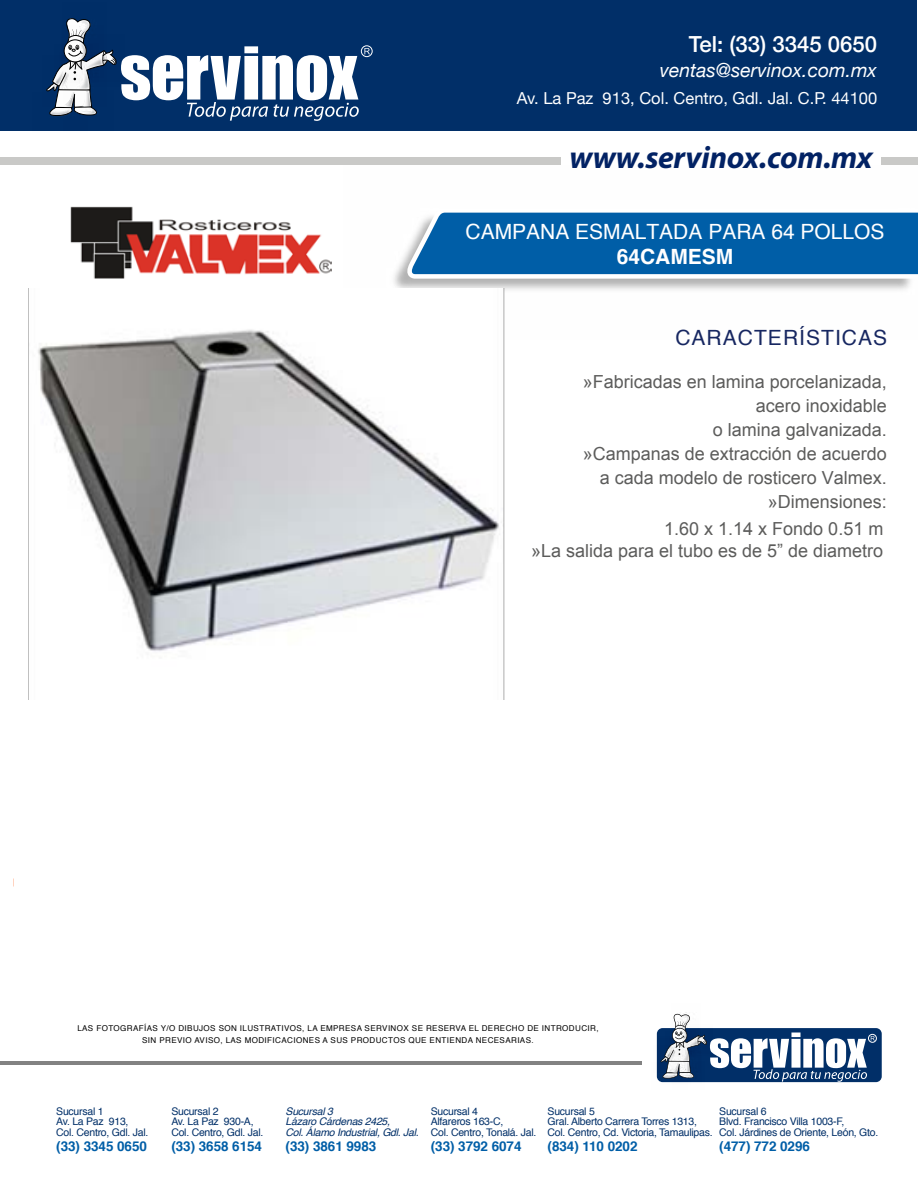
<style>
.page{position:relative;width:918px;height:1188px;background:#fff}
.page>*{position:absolute;margin:0;border:0;box-sizing:border-box;transform-origin:0 0}
.t1{font:italic 700 31.5px "Myriad Pro";letter-spacing:-.01em;color:#022264}
.t2{font:500 22.2px "Helvetica Neue";color:#fff}
.t3{font:21px "Helvetica";color:#fff}
.t4{font:21px "Helvetica";letter-spacing:.05em;color:#172761}
.t5{font:700 21px "Helvetica";color:#fff}
.t6{font:italic 19.35px "Helvetica Neue";color:#fff}
.t7{font:18px/24px "Arial";color:#5c5c5b;text-align:right}
.t8{font:16.5px "Helvetica Neue";color:#fff}
.t9{font:700 13.5px "Helvetica";letter-spacing:-.005em;color:#005ea7}
.t10{font:10.5px/10.5px "Helvetica";letter-spacing:-.025em;color:#012f68}
.t11{font:italic 10.5px/10.5px "Helvetica";letter-spacing:-.025em;color:#012f68}
.t12{font:8.1px/11.9px "Helvetica";letter-spacing:.05em;color:#000;text-align:center}
</style>
<div class="page">
<div style="left:0;top:0;width:916px;height:130px;background:#012f68"></div>
<svg style="left:399px;top:212px;width:519px;height:70px;background:#2674b1"></svg>
<div style="left:0;top:157px;width:561px;height:8px;background:#c9c9c7"></div>
<hr style="left:0;top:1061px;width:642px;height:4px;background:#828282">
<div style="left:882px;top:157px;width:36px;height:8px;background:#c9c9c7"></div>
<img style="left:33px;top:130px;width:31px;height:1px">
<img style="left:64px;top:130px;width:49px;height:1px">
<svg style="left:46px;top:18px;width:324px;height:103px"></svg>
<div style="left:361px;top:45px;width:12px;height:12px;border:1px solid #fff;border-radius:50%"></div>
<div style="left:657px;top:1028px;width:225px;height:54px;background:#012f68;border-radius:6px"></div>
<img style="left:656px;top:1046px;width:5px;height:17px">
<img style="left:656px;top:1063px;width:5px;height:19px">
<svg style="left:661px;top:1012px;width:214px;height:70px"></svg>
<div style="left:868px;top:1034px;width:9px;height:9px;border:1px solid #fff;border-radius:50%"></div>
<img style="left:71px;top:206px;width:261px;height:72px">
<img style="left:28px;top:288px;width:548px;height:412px">
<h2 class="t2" style="left:689px;top:26px;width:190px">Tel: (33) 3345 0650</h2>
<h3 class="t6" style="left:660px;top:56px;width:219px">ventas@servinox.com.mx</h3>
<h3 class="t8" style="left:517px;top:86px;width:362px">Av. La Paz 913, Col. Centro, Gdl. Jal. C.P. 44100</h3>
<h1 class="t1" style="left:569px;top:137px;width:305px">www.servinox.com.mx</h1>
<h3 class="t3" style="left:466px;top:216px;width:420px">CAMPANA ESMALTADA PARA 64 POLLOS</h3>
<h3 class="t5" style="left:617px;top:240px;width:118px">64CAMESM</h3>
<h3 class="t4" style="left:675px;top:321px;width:213px">CARACTERÍSTICAS</h3>
<h3 class="t7" style="left:583px;top:370px;width:306px">»Fabricadas en lamina porcelanizada, acero inoxidable<br>o lamina galvanizada.<br>»Campanas de extracción de acuerdo a cada modelo de rosticero Valmex. »Dimensiones:</h3>
<h3 class="t7" style="left:531px;top:518px;width:354px;line-height:21.6px">1.60 x 1.14 x Fondo 0.51 m<br>»La salida para el tubo es de 5” de diametro</h3>
<p class="t12" style="left:77px;top:1023px;width:523px">LAS FOTOGRAFÍAS Y/O DIBUJOS SON ILUSTRATIVOS, LA EMPRESA SERVINOX SE RESERVA EL DERECHO DE INTRODUCIR,<br>SIN PREVIO AVISO, LAS MODIFICACIONES A SUS PRODUCTOS QUE ENTIENDA NECESARIAS.</p>
<p class="t10" style="left:56px;top:1106px;width:94px">Sucursal 1<br>Av. La Paz 913,<br>Col. Centro, Gdl. Jal.</p>
<p class="t9" style="left:56px;top:1135px;width:92px">(33) 3345 0650</p>
<p class="t10" style="left:171px;top:1106px;width:94px">Sucursal 2<br>Av. La Paz 930-A,<br>Col. Centro, Gdl. Jal.</p>
<p class="t9" style="left:171px;top:1135px;width:92px">(33) 3658 6154</p>
<p class="t11" style="left:286px;top:1106px;width:135px">Sucursal 3<br>Lázaro Cárdenas 2425,<br>Col. Álamo Industrial, Gdl. Jal.</p>
<p class="t9" style="left:286px;top:1135px;width:92px">(33) 3861 9983</p>
<p class="t10" style="left:431px;top:1106px;width:107px">Sucursal 4<br>Alfareros 163-C,<br>Col. Centro, Tonalá. Jal.</p>
<p class="t9" style="left:431px;top:1135px;width:92px">(33) 3792 6074</p>
<p class="t10" style="left:548px;top:1106px;width:167px">Sucursal 5<br>Gral. Alberto Carrera Torres 1313,<br>Col. Centro, Cd. Victoria, Tamaulipas.</p>
<p class="t9" style="left:548px;top:1135px;width:91px">(834) 110 0202</p>
<p class="t10" style="left:719px;top:1106px;width:161px">Sucursal 6<br>Blvd. Francisco Villa 1003-F,<br>Col. Járdines de Oriente, León, Gto.</p>
<p class="t9" style="left:719px;top:1135px;width:92px">(477) 772 0296</p>
</div>
